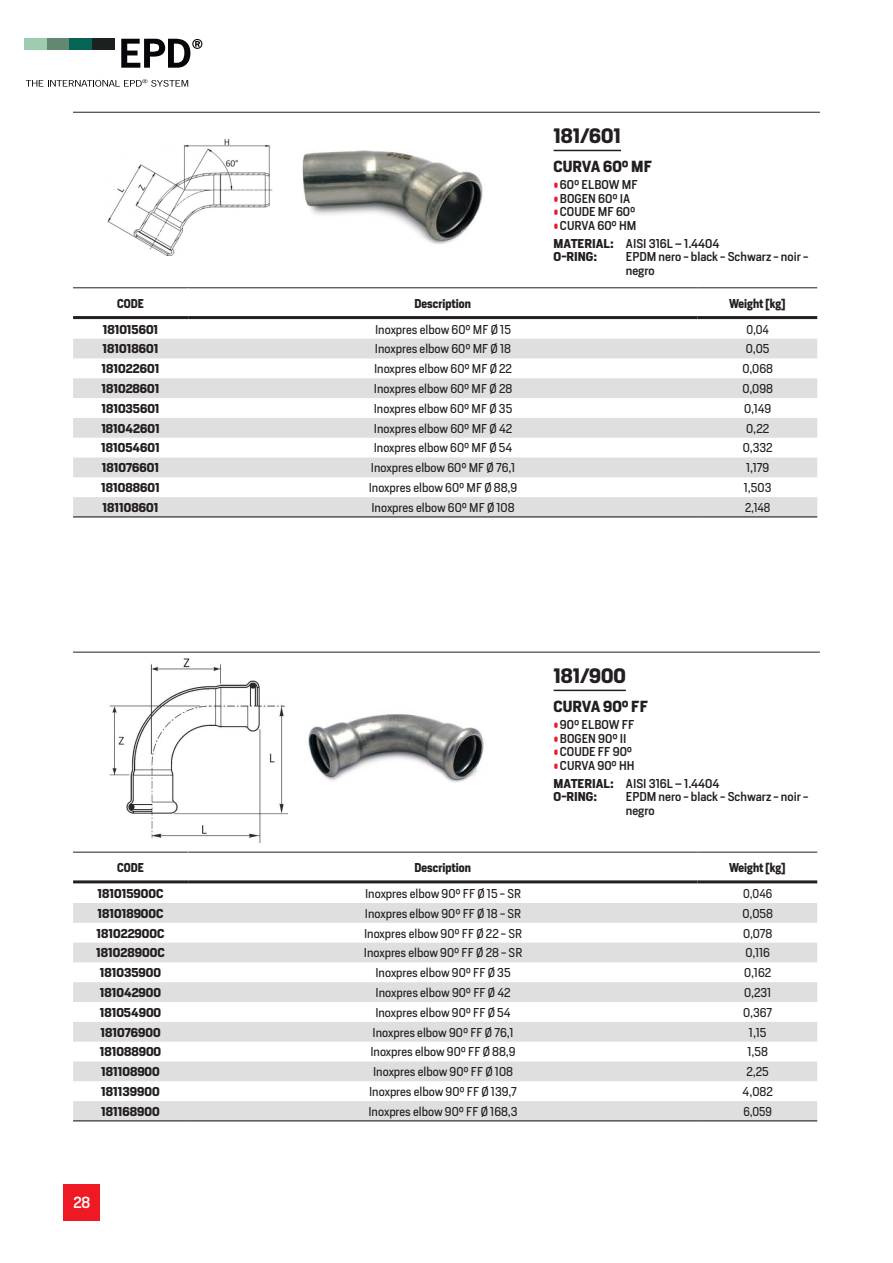
<style>
.page{position:relative;width:893px;height:1263px;background:#fff}
.page>*{position:absolute;margin:0;border:0;box-sizing:border-box;transform-origin:0 0}
.t1{font:700 19.5px "Heron Sans";color:#241f1f}
.t2{font:700 15px "Heron Sans";color:#241f1f}
.t3{font:500 15px "Heron Sans";color:#fff}
.t4{font:12px "Heron Sans";color:#241f1f}
.t5{font:700 12px "Heron Sans";color:#241f1f}
.t6{font:500 12px/17.7px "Heron Sans";color:#241f1f}
.t7{font:700 12px "Heron Sans";color:#241f1f;scale:.9 1}
.t8{font:12px "Heron Sans";color:#241f1f;scale:.95 1}
.s1{color:#ef1923}
.s2{font-weight:700}
</style>
<div class="page">
<div style="left:64px;top:1184px;width:36px;height:36px;background:#ef1923"></div>
<svg style="left:121px;top:39px;width:81px;height:29px"></svg>
<svg style="left:26px;top:79px;width:162px;height:8px"></svg>
<div style="left:24px;top:39px;width:23px;height:11px;background:#9eccb1"></div>
<div style="left:47px;top:39px;width:22px;height:11px;background:#628871"></div>
<div style="left:69px;top:39px;width:23px;height:11px;background:#066456"></div>
<div style="left:92px;top:39px;width:22px;height:11px;background:#1d2021"></div>
<hr style="left:73px;top:287px;width:115px;height:1px;background:#241f1f">
<hr style="left:188px;top:287px;width:509px;height:1px;background:#241f1f">
<hr style="left:697px;top:287px;width:120px;height:1px;background:#241f1f">
<hr style="left:73px;top:316px;width:115px;height:3px;background:#241f1f">
<hr style="left:188px;top:316px;width:509px;height:3px;background:#241f1f">
<hr style="left:697px;top:316px;width:120px;height:3px;background:#241f1f">
<svg style="left:73px;top:339px;width:744px;height:177px;fill:#e0dfdf"></svg>
<hr style="left:73px;top:516px;width:115px;height:1px;background:#241f1f">
<hr style="left:188px;top:516px;width:510px;height:1px;background:#241f1f">
<hr style="left:698px;top:516px;width:119px;height:1px;background:#241f1f">
<hr style="left:554px;top:150px;width:67px;height:1px;background:#241f1f">
<hr style="left:73px;top:112px;width:747px;height:1px;background:#241f1f">
<img style="left:107px;top:139px;width:165px;height:116px">
<img style="left:302px;top:150px;width:181px;height:95px">
<hr style="left:73px;top:852px;width:115px;height:1px;background:#241f1f">
<hr style="left:188px;top:852px;width:509px;height:1px;background:#241f1f">
<hr style="left:697px;top:852px;width:120px;height:1px;background:#241f1f">
<hr style="left:73px;top:880px;width:115px;height:3px;background:#241f1f">
<hr style="left:188px;top:880px;width:509px;height:3px;background:#241f1f">
<hr style="left:697px;top:880px;width:120px;height:3px;background:#241f1f">
<svg style="left:73px;top:903px;width:744px;height:217px;fill:#e0dfdf"></svg>
<hr style="left:73px;top:1120px;width:115px;height:1px;background:#241f1f">
<hr style="left:188px;top:1120px;width:510px;height:1px;background:#241f1f">
<hr style="left:698px;top:1120px;width:119px;height:1px;background:#241f1f">
<hr style="left:554px;top:690px;width:72px;height:1px;background:#241f1f">
<hr style="left:73px;top:652px;width:747px;height:1px;background:#241f1f">
<img style="left:110px;top:658px;width:178px;height:184px">
<img style="left:308px;top:714px;width:176px;height:69px">
<h1 class="t1" style="left:554px;top:123px;width:69px">181/601</h1>
<p class="t2" style="left:554px;top:156px;width:100px">CURVA 60° MF</p>
<p class="t6" style="left:554px;top:176px;width:86px"><span class="s1">•</span>60° ELBOW MF</p>
<p class="t6" style="left:554px;top:190px;width:78px"><span class="s1">•</span>BOGEN 60° IA</p>
<p class="t6" style="left:554px;top:203px;width:83px"><span class="s1">•</span>COUDE MF 60°</p>
<p class="t6" style="left:554px;top:217px;width:167px"><span class="s1">•</span>CURVA 60° HM<br><span class="s2">MATERIAL:</span> AISI 316L – 1.4404</p>
<p class="t5" style="left:554px;top:249px;width:45px">O-RING:</p>
<p class="t6" style="left:626px;top:250px;width:184px;line-height:13.5px">EPDM nero - black - Schwarz - noir - negro</p>
<p class="t7" style="left:117px;top:296px;width:31px">CODE</p>
<p class="t7" style="left:415px;top:296px;width:64px">Description</p>
<p class="t7" style="left:729px;top:296px;width:64px">Weight [kg]</p>
<p class="t5" style="left:103px;top:321px;width:57px">181015601</p>
<p class="t4" style="left:375px;top:321px;width:137px">Inoxpres elbow 60° MF Ø 15</p>
<p class="t8" style="left:746px;top:321px;width:25px">0,04</p>
<p class="t5" style="left:103px;top:341px;width:57px">181018601</p>
<p class="t4" style="left:375px;top:341px;width:138px">Inoxpres elbow 60° MF Ø 18</p>
<p class="t4" style="left:746px;top:341px;width:25px">0,05</p>
<p class="t5" style="left:102px;top:361px;width:59px">181022601</p>
<p class="t4" style="left:374px;top:361px;width:139px">Inoxpres elbow 60° MF Ø 22</p>
<p class="t4" style="left:742px;top:361px;width:32px">0,068</p>
<p class="t5" style="left:101px;top:381px;width:60px">181028601</p>
<p class="t4" style="left:374px;top:381px;width:140px">Inoxpres elbow 60° MF Ø 28</p>
<p class="t4" style="left:742px;top:381px;width:32px">0,098</p>
<p class="t5" style="left:101px;top:400px;width:60px">181035601</p>
<p class="t4" style="left:374px;top:401px;width:140px">Inoxpres elbow 60° MF Ø 35</p>
<p class="t4" style="left:744px;top:401px;width:29px">0,149</p>
<p class="t5" style="left:101px;top:420px;width:60px">181042601</p>
<p class="t4" style="left:374px;top:420px;width:140px">Inoxpres elbow 60° MF Ø 42</p>
<p class="t4" style="left:746px;top:420px;width:24px">0,22</p>
<p class="t5" style="left:101px;top:440px;width:60px">181054601</p>
<p class="t4" style="left:374px;top:440px;width:140px">Inoxpres elbow 60° MF Ø 54</p>
<p class="t4" style="left:743px;top:440px;width:31px">0,332</p>
<p class="t5" style="left:102px;top:460px;width:59px">181076601</p>
<p class="t4" style="left:371px;top:460px;width:146px">Inoxpres elbow 60° MF Ø 76,1</p>
<p class="t4" style="left:746px;top:460px;width:25px">1,179</p>
<p class="t5" style="left:101px;top:480px;width:60px">181088601</p>
<p class="t4" style="left:369px;top:480px;width:150px">Inoxpres elbow 60° MF Ø 88,9</p>
<p class="t4" style="left:744px;top:480px;width:29px">1,503</p>
<p class="t5" style="left:103px;top:499px;width:57px">181108601</p>
<p class="t4" style="left:371px;top:500px;width:145px">Inoxpres elbow 60° MF Ø 108</p>
<p class="t8" style="left:745px;top:500px;width:28px">2,148</p>
<h1 class="t1" style="left:554px;top:663px;width:74px">181/900</h1>
<p class="t2" style="left:554px;top:696px;width:96px">CURVA 90° FF</p>
<p class="t6" style="left:554px;top:716px;width:82px"><span class="s1">•</span>90° ELBOW FF</p>
<p class="t6" style="left:554px;top:729px;width:74px"><span class="s1">•</span>BOGEN 90° II</p>
<p class="t6" style="left:554px;top:743px;width:80px"><span class="s1">•</span>COUDE FF 90°</p>
<p class="t6" style="left:554px;top:756px;width:167px"><span class="s1">•</span>CURVA 90° HH<br><span class="s2">MATERIAL:</span> AISI 316L – 1.4404</p>
<p class="t5" style="left:554px;top:789px;width:45px">O-RING:</p>
<p class="t6" style="left:626px;top:790px;width:184px;line-height:13.5px">EPDM nero - black - Schwarz - noir - negro</p>
<p class="t7" style="left:117px;top:860px;width:31px">CODE</p>
<p class="t7" style="left:415px;top:860px;width:64px">Description</p>
<p class="t7" style="left:729px;top:860px;width:64px">Weight [kg]</p>
<p class="t5" style="left:98px;top:886px;width:67px">181015900C</p>
<p class="t4" style="left:365px;top:886px;width:157px">Inoxpres elbow 90° FF Ø 15 - SR</p>
<p class="t8" style="left:743px;top:886px;width:32px">0,046</p>
<p class="t5" style="left:97px;top:905px;width:68px">181018900C</p>
<p class="t4" style="left:365px;top:906px;width:158px">Inoxpres elbow 90° FF Ø 18 - SR</p>
<p class="t4" style="left:742px;top:906px;width:32px">0,058</p>
<p class="t5" style="left:97px;top:925px;width:69px">181022900C</p>
<p class="t4" style="left:364px;top:925px;width:160px">Inoxpres elbow 90° FF Ø 22 - SR</p>
<p class="t4" style="left:743px;top:925px;width:31px">0,078</p>
<p class="t5" style="left:96px;top:945px;width:70px">181028900C</p>
<p class="t4" style="left:364px;top:945px;width:160px">Inoxpres elbow 90° FF Ø 28 - SR</p>
<p class="t4" style="left:745px;top:945px;width:26px">0,116</p>
<p class="t5" style="left:100px;top:965px;width:63px">181035900</p>
<p class="t4" style="left:375px;top:965px;width:137px">Inoxpres elbow 90° FF Ø 35</p>
<p class="t4" style="left:744px;top:965px;width:28px">0,162</p>
<p class="t5" style="left:100px;top:985px;width:63px">181042900</p>
<p class="t4" style="left:375px;top:985px;width:137px">Inoxpres elbow 90° FF Ø 42</p>
<p class="t4" style="left:744px;top:985px;width:29px">0,231</p>
<p class="t5" style="left:100px;top:1004px;width:63px">181054900</p>
<p class="t4" style="left:375px;top:1005px;width:137px">Inoxpres elbow 90° FF Ø 54</p>
<p class="t4" style="left:743px;top:1005px;width:31px">0,367</p>
<p class="t5" style="left:100px;top:1024px;width:62px">181076900</p>
<p class="t4" style="left:373px;top:1024px;width:142px">Inoxpres elbow 90° FF Ø 76,1</p>
<p class="t4" style="left:749px;top:1024px;width:19px">1,15</p>
<p class="t5" style="left:100px;top:1044px;width:63px">181088900</p>
<p class="t4" style="left:370px;top:1044px;width:147px">Inoxpres elbow 90° FF Ø 88,9</p>
<p class="t4" style="left:747px;top:1044px;width:22px">1,58</p>
<p class="t5" style="left:101px;top:1064px;width:60px">181108900</p>
<p class="t4" style="left:373px;top:1064px;width:141px">Inoxpres elbow 90° FF Ø 108</p>
<p class="t4" style="left:746px;top:1064px;width:24px">2,25</p>
<p class="t5" style="left:101px;top:1084px;width:60px">181139900</p>
<p class="t4" style="left:369px;top:1084px;width:149px">Inoxpres elbow 90° FF Ø 139,7</p>
<p class="t4" style="left:743px;top:1084px;width:32px">4,082</p>
<p class="t5" style="left:101px;top:1103px;width:60px">181168900</p>
<p class="t4" style="left:368px;top:1104px;width:151px">Inoxpres elbow 90° FF Ø 168,3</p>
<p class="t8" style="left:743px;top:1104px;width:32px">6,059</p>
<p class="t3" style="left:73px;top:1193px;width:18px">28</p>
</div>
